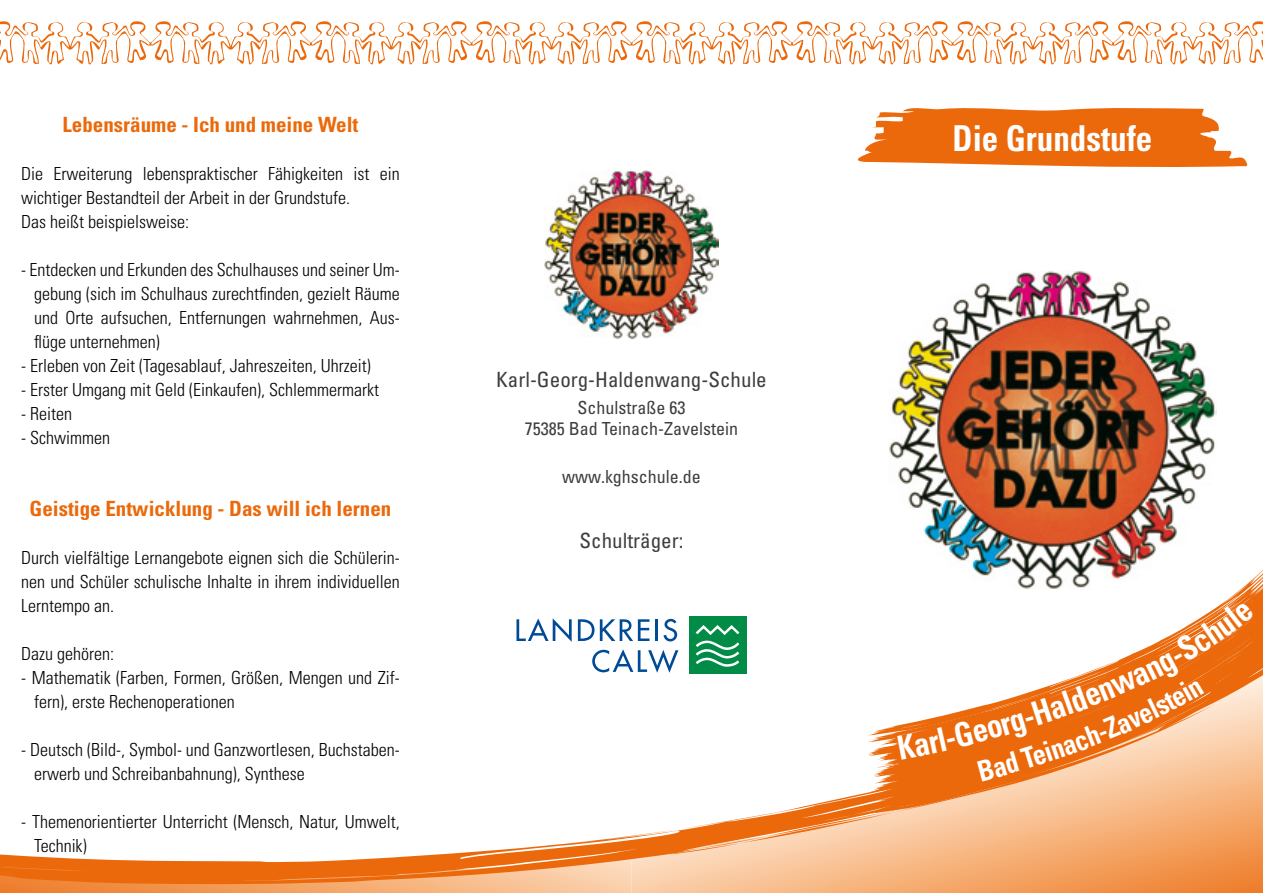
<style>
.page{position:relative;width:1263px;height:893px;background:#fff}
.page>*{position:absolute;margin:0;border:0;box-sizing:border-box;transform-origin:0 0}
.t1{font:700 condensed 35.7px "Univers";color:#fff;scale:.93 1}
.t2{font:700 condensed 21px "Univers";color:#eb690b}
.t3{font:condensed 21px "Univers";color:#3e3d40}
.t4{font:300 condensed 18px/24px "Univers";color:#000}
.t5{font:condensed 18px/21px "Univers";color:#3e3d40;text-align:center}
</style>
<div class="page">
<svg style="left:0;top:21px;width:1263px;height:44px"></svg>
<img style="left:889px;top:270px;width:328px;height:291px">
<svg style="left:857px;top:108px;width:391px;height:59px;background:#ee8133"></svg>
<img style="left:972px;top:561px;width:291px;height:20px">
<img style="left:545px;top:170px;width:173px;height:168px">
<svg style="left:0;top:581px;width:1263px;height:312px"></svg>
<p class="t2" style="left:63px;top:112px;width:297px">Lebensräume - Ich und meine Welt</p>
<p class="t4" style="left:21px;top:161px;width:380px">Die Erweiterung lebenspraktischer Fähigkeiten ist ein wichtiger Bestandteil der Arbeit in der Grundstufe.<br>Das heißt beispielsweise:</p>
<p class="t4" style="left:34px;top:257px;width:367px;text-align:justify;text-indent:-13px">- Entdecken und Erkunden des Schulhauses und seiner Um&shy;gebung (sich im Schulhaus zurechtfinden, gezielt Räume und Orte aufsuchen, Entfernungen wahrnehmen, Aus&shy;flüge unternehmen)</p>
<p class="t4" style="left:21px;top:353px;width:351px">- Erleben von Zeit (Tagesablauf, Jahreszeiten, Uhrzeit)</p>
<p class="t4" style="left:21px;top:377px;width:359px">- Erster Umgang mit Geld (Einkaufen), Schlemmermarkt</p>
<p class="t4" style="left:21px;top:401px;width:52px">- Reiten</p>
<p class="t4" style="left:21px;top:425px;width:90px">- Schwimmen</p>
<p class="t2" style="left:30px;top:496px;width:363px">Geistige Entwicklung - Das will ich lernen</p>
<p class="t4" style="left:21px;top:545px;width:380px;text-align:justify">Durch vielfältige Lernangebote eignen sich die Schülerin&shy;nen und Schüler schulische Inhalte in ihrem individuellen Lerntempo an.</p>
<p class="t4" style="left:21px;top:641px;width:94px">Dazu gehören:</p>
<p class="t4" style="left:34px;top:665px;width:367px;text-indent:-13px">- Mathematik (Farben, Formen, Größen, Mengen und Zif&shy;fern), erste Rechenoperationen</p>
<p class="t4" style="left:34px;top:737px;width:367px;text-indent:-13px">- Deutsch (Bild-, Symbol- und Ganzwortlesen, Buchstaben&shy;erwerb und Schreibanbahnung), Synthese</p>
<p class="t4" style="left:34px;top:809px;width:367px;text-indent:-13px">- Themenorientierter Unterricht (Mensch, Natur, Umwelt,<br>Technik)</p>
<p class="t3" style="left:496px;top:366px;width:272px">Karl-Georg-Haldenwang-Schule</p>
<p class="t5" style="left:525px;top:396px;width:215px">Schulstraße 63<br>75385 Bad Teinach-Zavelstein</p>
<p class="t5" style="left:562px;top:465px;width:140px">www.kghschule.de</p>
<p class="t3" style="left:580px;top:528px;width:105px">Schulträger:</p>
<h1 class="t1" style="left:952px;top:116px;width:216px">Die Grundstufe</h1>
</div>
